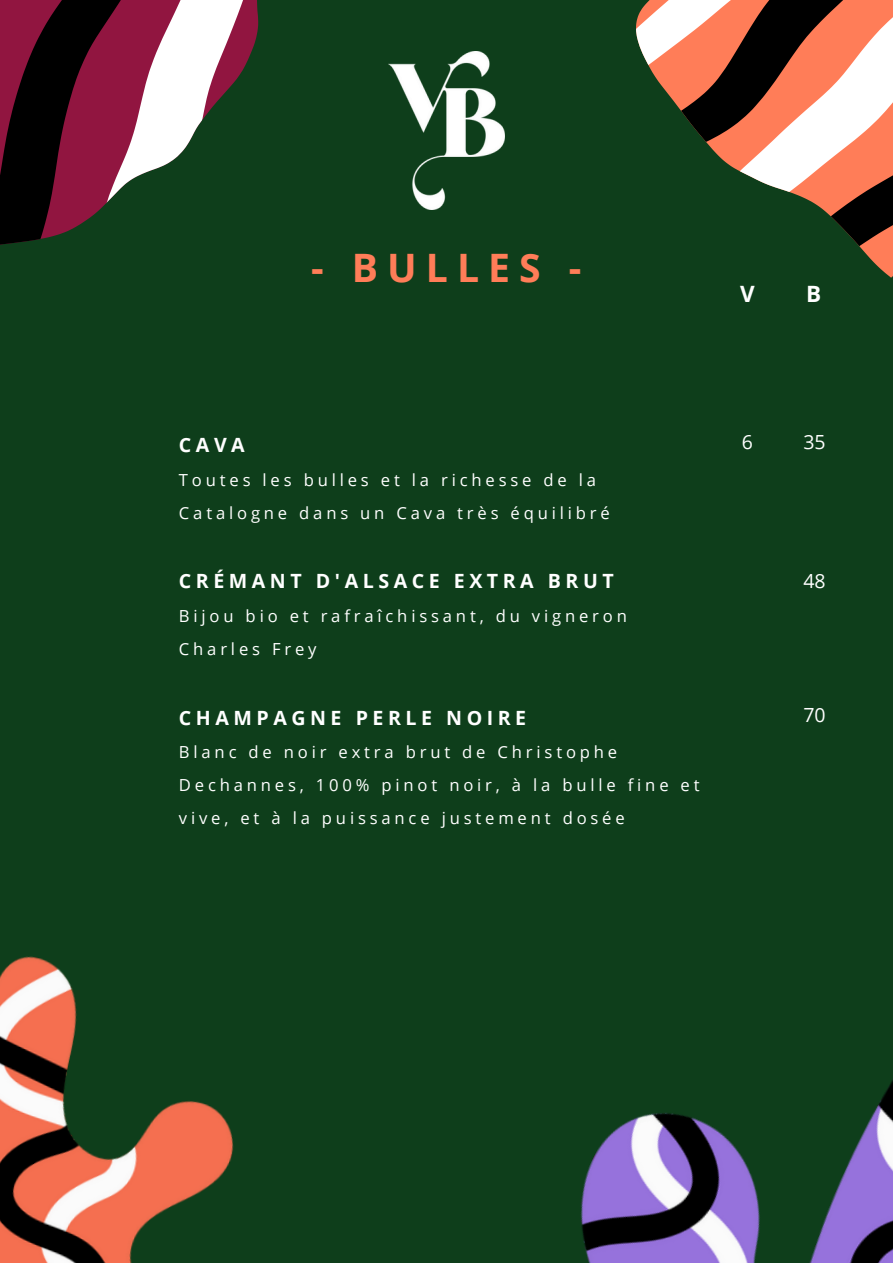
<style>
.page{position:relative;width:893px;height:1264px;background:#fff}
.page>*{position:absolute;margin:0;border:0;box-sizing:border-box;transform-origin:0 0}
.t1{font:700 39.15px "Open Sans";letter-spacing:.23em;color:#ff7d58}
.t2{font:700 22.5px "Open Sans";color:#fff}
.t3{font:700 19.65px "Open Sans";letter-spacing:.23em;color:#fff}
.t4{font:19.5px "Open Sans";color:#fff}
.t5{font:16.65px/32.5px "Open Sans";letter-spacing:.23em;color:#fff}
</style>
<div class="page">
<div style="left:0;top:0;width:892px;height:1262px;background:#0e3e1b"></div>
<svg style="left:636px;top:0;width:256px;height:278px"></svg>
<svg style="left:25px;top:0;width:115px;height:242px;background:#54192c"></svg>
<svg style="left:140px;top:0;width:118px;height:175px"></svg>
<svg style="left:0;top:0;width:25px;height:245px;background:#430a1e"></svg>
<img style="left:388px;top:52px;width:116px;height:157px">
<img style="left:581px;top:1081px;width:311px;height:181px">
<img style="left:0;top:956px;width:234px;height:306px">
<h1 class="t1" style="left:311px;top:240px;width:272px">- BULLES -</h1>
<h2 class="t2" style="left:740px;top:277px;width:16px">V</h2>
<h2 class="t2" style="left:806px;top:277px;width:17px">B</h2>
<p class="t3" style="left:179px;top:431px;width:67px">CAVA</p>
<p class="t5" style="left:179px;top:463px;width:432px">Toutes les bulles et la richesse de la<br>Catalogne dans un Cava très équilibré</p>
<p class="t3" style="left:179px;top:567px;width:436px">CRÉMANT D'ALSACE EXTRA BRUT</p>
<p class="t5" style="left:179px;top:599px;width:449px">Bijou bio et rafraîchissant, du vigneron<br>Charles Frey</p>
<p class="t3" style="left:179px;top:703px;width:349px">CHAMPAGNE PERLE NOIRE</p>
<p class="t5" style="left:179px;top:735px;width:522px">Blanc de noir extra brut de Christophe<br>Dechannes, 100% pinot noir, à la bulle fine et vive, et à la puissance justement dosée</p>
<p class="t4" style="left:741px;top:428px;width:13px">6</p>
<p class="t4" style="left:803px;top:428px;width:24px">35</p>
<p class="t4" style="left:803px;top:566px;width:24px">48</p>
<p class="t4" style="left:803px;top:701px;width:24px">70</p>
</div>
